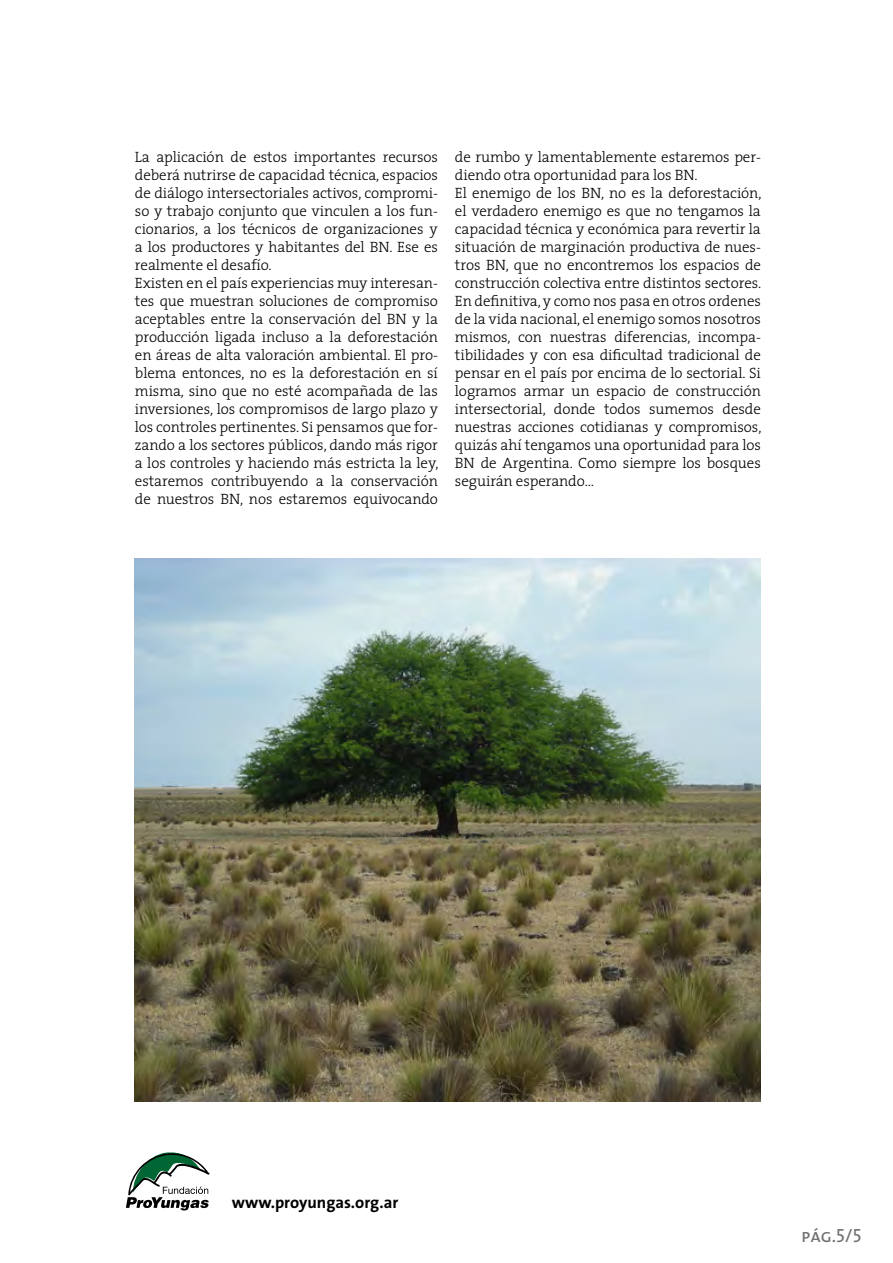
<style>
.page{position:relative;width:893px;height:1263px;background:#fff}
.page>*{position:absolute;margin:0;border:0;box-sizing:border-box;transform-origin:0 0}
.t1{font:19.2px "The Sans Caps";color:#707172}
.t2{font:700 16.65px "The Sans B7";color:#000}
.t3{font:300 15px/18px "The Serif";letter-spacing:-.005em;color:#000}
</style>
<div class="page">
<svg style="left:126px;top:1152px;width:83px;height:58px"></svg>
<img style="left:135px;top:558px;width:626px;height:543px">
<p class="t3" style="left:135px;top:147px;width:305px">La aplicación de estos importantes recursos deberá nutrirse de capacidad técnica, espacios de diálogo intersectoriales activos, compromi&shy;so y trabajo conjunto que vinculen a los fun&shy;cionarios, a los técnicos de organizaciones y a los productores y habitantes del BN. Ese es realmente el desafío.<br>Existen en el país experiencias muy interesan&shy;tes que muestran soluciones de compromiso aceptables entre la conservación del BN y la producción ligada incluso a la deforestación en áreas de alta valoración ambiental. El pro&shy;blema entonces, no es la deforestación en sí misma, sino que no esté acompañada de las inversiones, los compromisos de largo plazo y los controles pertinentes. Si pensamos que for&shy;zando a los sectores públicos, dando más rigor a los controles y haciendo más estricta la ley, estaremos contribuyendo a la conservación de nuestros BN, nos estaremos equivocando</p>
<p class="t3" style="left:455px;top:147px;width:308px">de rumbo y lamentablemente estaremos per&shy;diendo otra oportunidad para los BN.<br>El enemigo de los BN, no es la deforestación, el verdadero enemigo es que no tengamos la capacidad técnica y económica para revertir la situación de marginación productiva de nues&shy;tros BN, que no encontremos los espacios de construcción colectiva entre distintos sectores.<br>En definitiva, y como nos pasa en otros ordenes de la vida nacional, el enemigo somos nosotros mismos, con nuestras diferencias, incompa&shy;tibilidades y con esa dificultad tradicional de pensar en el país por encima de lo sectorial. Si logramos armar un espacio de construcción intersectorial, donde todos sumemos desde nuestras acciones cotidianas y compromisos, quizás ahí tengamos una oportunidad para los BN de Argentina. Como siempre los bosques seguirán esperando…</p>
<p class="t2" style="left:232px;top:1194px;width:168px">www.proyungas.org.ar</p>
<p class="t1" style="left:801px;top:1220px;width:62px">pág.5/5</p>
</div>
